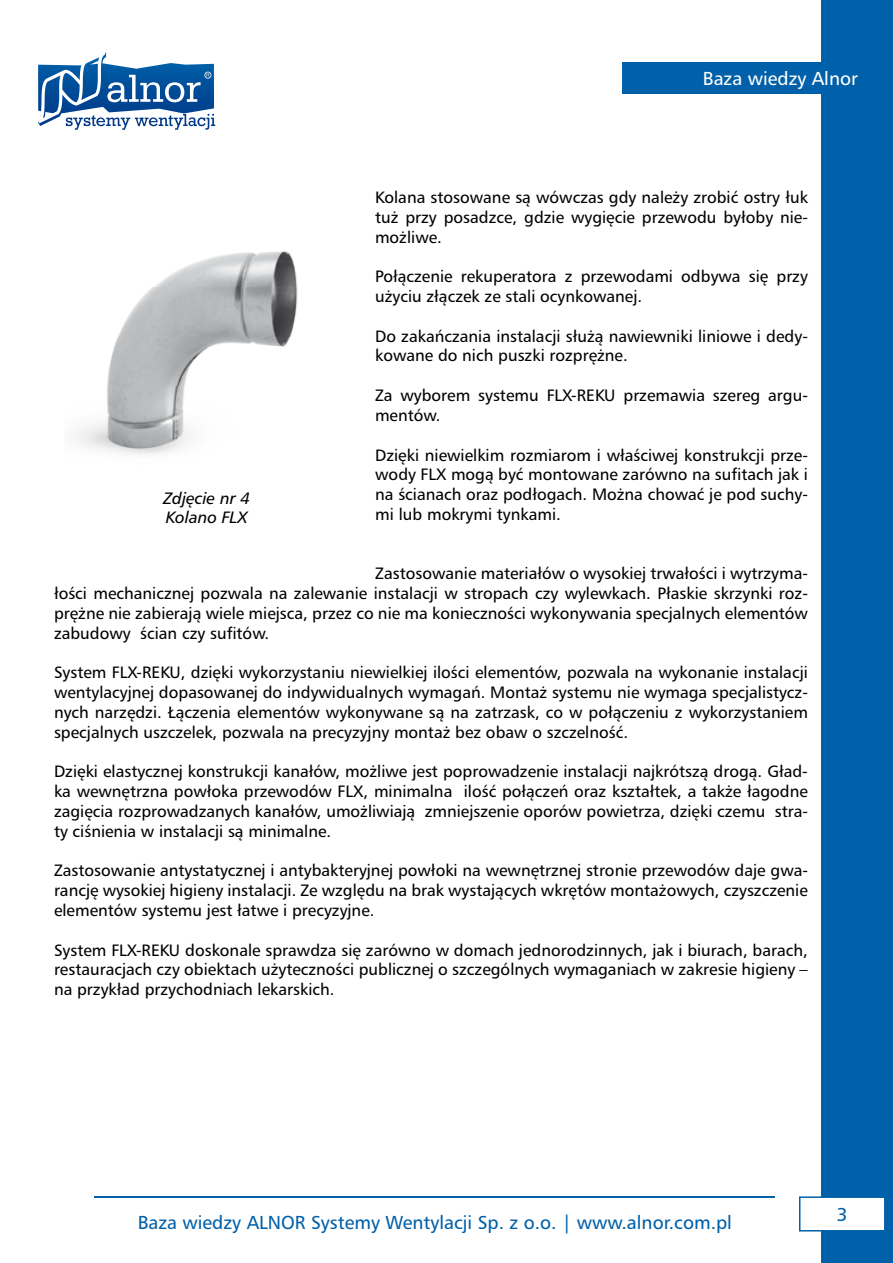
<style>
.page{position:relative;width:893px;height:1263px;background:#fff}
.page>*{position:absolute;margin:0;border:0;box-sizing:border-box;transform-origin:0 0}
.t1{font:18px "Humnst 777 PL";color:#0060a9}
.t2{font:18px "Humnst 777 PL";color:#fff}
.t3{font:16.5px/19.8px "Humanist 777 TL";color:#000;text-align:justify}
.t4{font:italic 16.5px/19.8px "Humanist 777 TL";color:#000}
</style>
<div class="page">
<div style="left:822px;top:0;width:71px;height:1263px;background:#0060a9"></div>
<div style="left:622px;top:62px;width:236px;height:32px;background:#0060a9"></div>
<hr style="left:95px;top:1196px;width:680px;height:1px;background:#0060a9">
<svg style="left:799px;top:1196px;width:86px;height:35px"></svg>
<svg style="left:38px;top:52px;width:177px;height:78px"></svg>
<svg style="left:76px;top:251px;width:222px;height:204px"></svg>
<p class="t4" style="left:164px;top:487px;width:88px">Zdjęcie nr 4<br>Kolano FLX</p>
<p class="t2" style="left:703px;top:67px;width:157px">Baza wiedzy Alnor</p>
<p class="t3" style="left:375px;top:187px;width:434px">Kolana stosowane są wówczas gdy należy zrobić ostry łuk tuż przy posadzce, gdzie wygięcie przewodu byłoby nie&shy;możliwe.</p>
<p class="t3" style="left:375px;top:266px;width:434px">Połączenie rekuperatora z przewodami odbywa się przy użyciu złączek ze stali ocynkowanej.</p>
<p class="t3" style="left:375px;top:326px;width:434px">Do zakańczania instalacji służą nawiewniki liniowe i dedy&shy;kowane do nich puszki rozprężne.</p>
<p class="t3" style="left:375px;top:385px;width:434px">Za wyborem systemu FLX-REKU przemawia szereg argu&shy;mentów.</p>
<p class="t3" style="left:375px;top:444px;width:434px">Dzięki niewielkim rozmiarom i właściwej konstrukcji prze&shy;wody FLX mogą być montowane zarówno na sufitach jak i na ścianach oraz podłogach. Można chować je pod suchy&shy;mi lub mokrymi tynkami.</p>
<p class="t3" style="left:54px;top:563px;width:755px;text-indent:321px">Zastosowanie materiałów o wysokiej trwałości i wytrzyma&shy;łości mechanicznej pozwala na zalewanie instalacji w stropach czy wylewkach. Płaskie skrzynki roz&shy;prężne nie zabierają wiele miejsca, przez co nie ma konieczności wykonywania specjalnych elementów zabudowy ścian czy sufitów.</p>
<p class="t3" style="left:54px;top:662px;width:755px">System FLX-REKU, dzięki wykorzystaniu niewielkiej ilości elementów, pozwala na wykonanie instalacji wentylacyjnej dopasowanej do indywidualnych wymagań. Montaż systemu nie wymaga specjalistycz&shy;nych narzędzi. Łączenia elementów wykonywane są na zatrzask, co w połączeniu z wykorzystaniem specjalnych uszczelek, pozwala na precyzyjny montaż bez obaw o szczelność.</p>
<p class="t3" style="left:54px;top:761px;width:755px">Dzięki elastycznej konstrukcji kanałów, możliwe jest poprowadzenie instalacji najkrótszą drogą. Gład&shy;ka wewnętrzna powłoka przewodów FLX, minimalna ilość połączeń oraz kształtek, a także łagodne zagięcia rozprowadzanych kanałów, umożliwiają zmniejszenie oporów powietrza, dzięki czemu stra&shy;ty ciśnienia w instalacji są minimalne.</p>
<p class="t3" style="left:54px;top:860px;width:755px">Zastosowanie antystatycznej i antybakteryjnej powłoki na wewnętrznej stronie przewodów daje gwa&shy;rancję wysokiej higieny instalacji. Ze względu na brak wystających wkrętów montażowych, czyszczenie elementów systemu jest łatwe i precyzyjne.</p>
<p class="t3" style="left:54px;top:939px;width:755px">System FLX-REKU doskonale sprawdza się zarówno w domach jednorodzinnych, jak i biurach, barach, restauracjach czy obiektach użyteczności publicznej o szczególnych wymaganiach w zakresie higieny – na przykład przychodniach lekarskich.</p>
<p class="t1" style="left:138px;top:1210px;width:596px">Baza wiedzy ALNOR Systemy Wentylacji Sp. z o.o. | www.alnor.com.pl</p>
<p class="t1" style="left:837px;top:1203px;width:12px">3</p>
</div>
